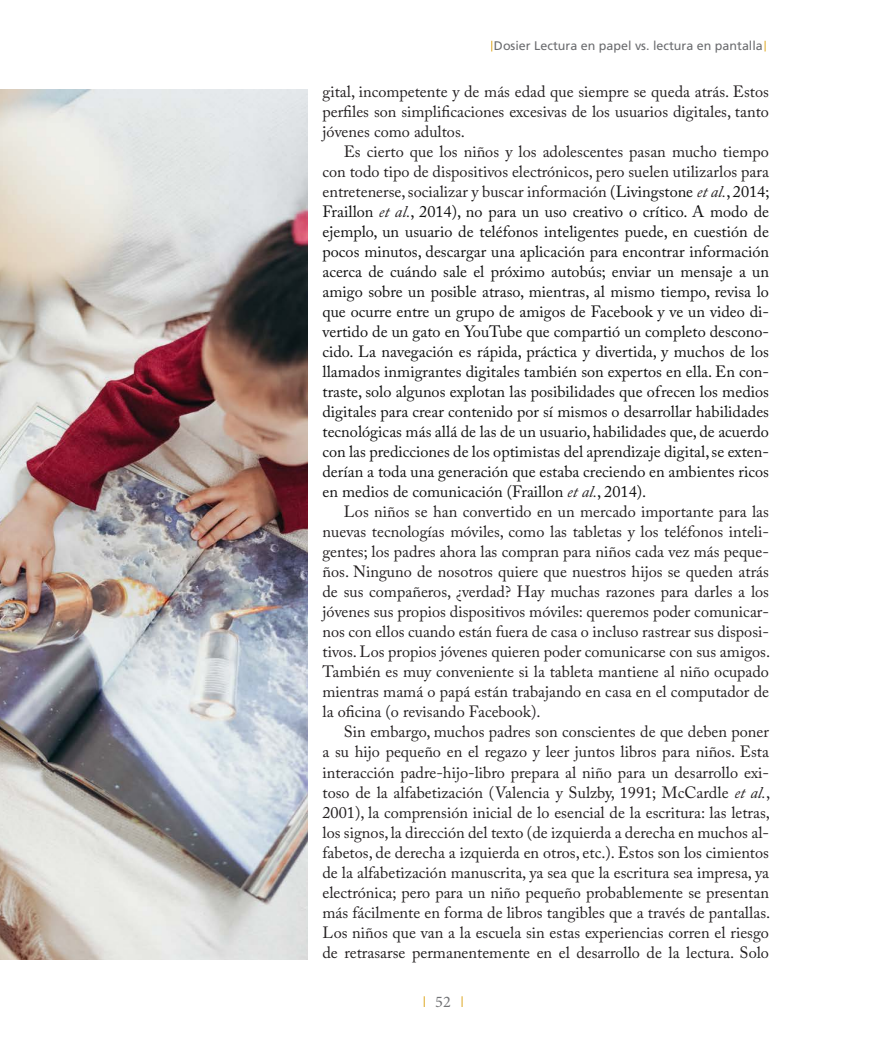
<style>
.page{position:relative;width:886px;height:1053px;background:#fff}
.page>*{position:absolute;margin:0;border:0;box-sizing:border-box;transform-origin:0 0}
.t1{font:16.25px/20px "Adobe Caslon Pro";color:#231f20;text-align:justify}
.t2{font:16.25px/20px "Adobe Caslon Pro";color:#111;text-align:justify}
.t3{font:16.25px "Minion Pro";color:#717275}
.t4{font:12.5px "Frutiger LT Std";color:#6c6d70}
.s1{color:#231f20}
.s2{font-style:italic;color:#231f20}
.s3{font-style:italic}
</style>
<div class="page">
<svg style="left:764px;top:41px;width:2px;height:10px"></svg>
<svg style="left:461px;top:996px;width:2px;height:10px"></svg>
<img style="left:0;top:89px;width:307px;height:870px">
<p class="t4" style="left:494px;top:38px;width:270px">Dosier Lectura en papel vs. lectura en pantalla</p>
<p class="t1" style="left:322px;top:81px;width:448px">gital, incompetente y de más edad que siempre se queda atrás. Estos perfiles son simplificaciones excesivas de los usuarios digitales, tanto jóvenes como adultos.</p>
<p class="t2" style="left:322px;top:141px;width:448px;text-indent:21px"><span class="s1">Es cierto que los niños y los adolescentes pasan mucho tiempo con todo tipo de dispositivos electrónicos, pero suelen utilizarlos para entretenerse, socializar y buscar información</span> (Livingstone <span class="s2">et al.</span>, 2014; Fraillon <span class="s2">et al.</span>, 2014), no para un uso creativo o crítico. A modo de ejemplo, un usuario de teléfonos inteligentes puede, en cuestión de pocos minutos, descargar una aplicación para encontrar información acerca de cuándo sale el próximo autobús; enviar un mensaje a un amigo sobre un posible atraso, mientras, al mismo tiempo, revisa lo que ocurre entre un grupo de amigos de Facebook y ve un video di&shy;vertido de un gato en YouTube que compartió un completo descono&shy;cido. La navegación es rápida, práctica y divertida, y muchos de los llamados inmigrantes digitales también son expertos en ella. En con&shy;traste, solo algunos explotan las posibilidades que ofrecen los medios digitales para crear contenido por sí mismos o desarrollar habilidades tecnológicas más allá de las de un usuario, habilidades que, de acuerdo con las predicciones de los optimistas del aprendizaje digital, se exten&shy;derían a toda una generación que estaba creciendo en ambientes ricos en medios de comunicación (Fraillon <span class="s2">et al.</span>, 2014).</p>
<p class="t1" style="left:322px;top:501px;width:449px;text-indent:21px">Los niños se han convertido en un mercado importante para las nuevas tecnologías móviles, como las tabletas y los teléfonos inteli&shy;gentes; los padres ahora las compran para niños cada vez más peque&shy;ños. Ninguno de nosotros quiere que nuestros hijos se queden atrás de sus compañeros, ¿verdad? Hay muchas razones para darles a los jóvenes sus propios dispositivos móviles: queremos poder comunicar&shy;nos con ellos cuando están fuera de casa o incluso rastrear sus disposi&shy;tivos. Los propios jóvenes quieren poder comunicarse con sus amigos.<br>También es muy conveniente si la tableta mantiene al niño ocupado mientras mamá o papá están trabajando en casa en el computador de la oficina (o revisando Facebook).</p>
<p class="t1" style="left:322px;top:721px;width:449px;text-indent:21px">Sin embargo, muchos padres son conscientes de que deben poner a su hijo pequeño en el regazo y leer juntos libros para niños. Esta interacción padre-hijo-libro prepara al niño para un desarrollo exi&shy;toso de la alfabetización (Valencia y Sulzby, 1991; McCardle <span class="s3">et al.</span>, 2001), la comprensión inicial de lo esencial de la escritura: las letras, los signos, la dirección del texto (de izquierda a derecha en muchos al&shy;fabetos, de derecha a izquierda en otros, etc.). Estos son los cimientos de la alfabetización manuscrita, ya sea que la escritura sea impresa, ya electrónica; pero para un niño pequeño probablemente se presentan más fácilmente en forma de libros tangibles que a través de pantallas.<br>Los niños que van a la escuela sin estas experiencias corren el riesgo de retrasarse permanentemente en el desarrollo de la lectura. Solo</p>
<p class="t3" style="left:435px;top:991px;width:17px">52</p>
</div>
